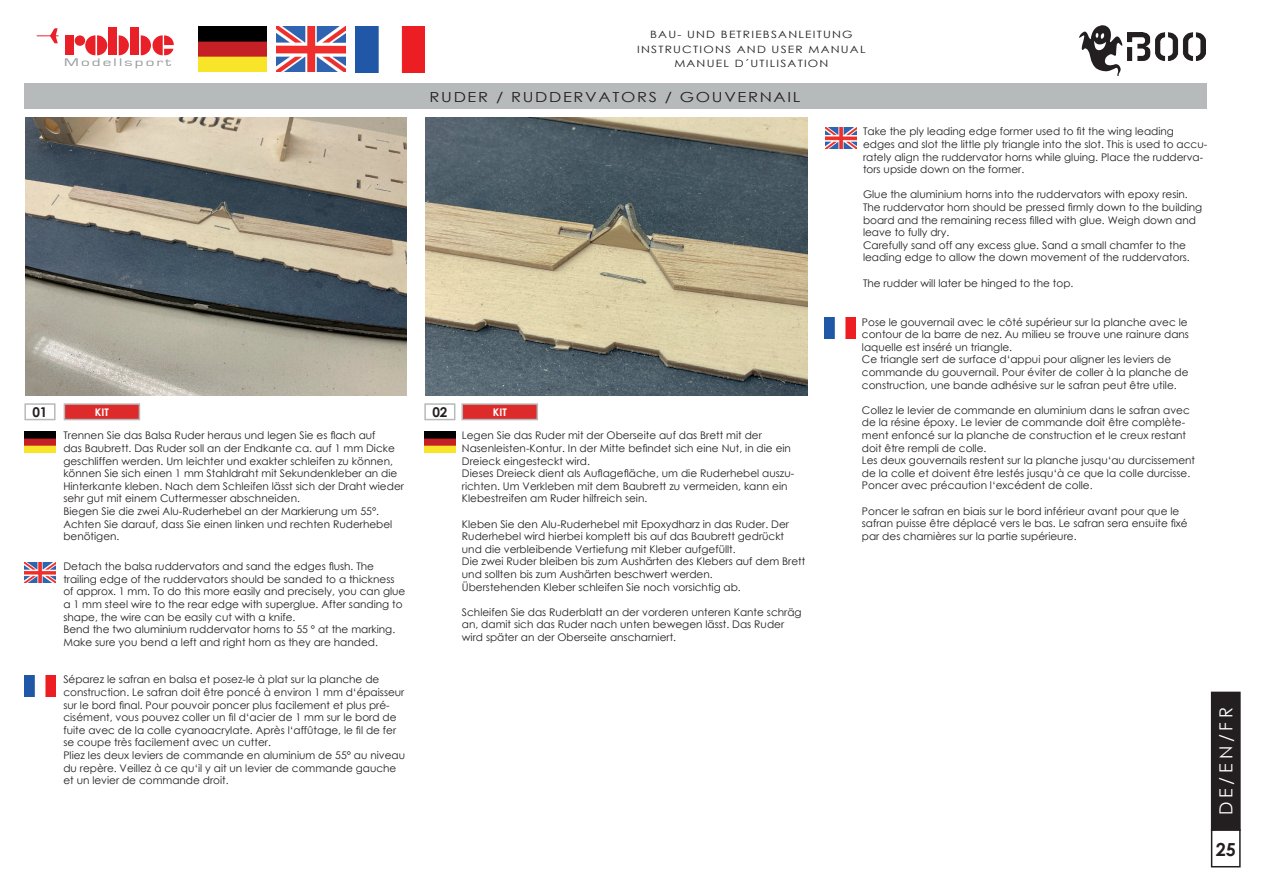
<style>
.page{position:relative;width:1263px;height:893px;background:#fff}
.page>*{position:absolute;margin:0;border:0;box-sizing:border-box;transform-origin:0 0}
.t1{font:18px "Century Gothic";color:#fff}
.t2{font:700 18px "Century Gothic";color:#231f20}
.t3{font:13.8px "Century Gothic";letter-spacing:.1em;color:#231f20;scale:1.19 1}
.t4{font:700 13.5px "Century Gothic";color:#231f20}
.t5{font:11.4px "Eurostile";letter-spacing:.125em;color:#989b9f;scale:1.5 1}
.t6{font:10.5px/12.6px "Century Gothic";color:#231f20}
.t7{font:700 10.5px "Century Gothic";color:#fff}
.t8{font:10.05px/14.4px "Century Gothic";letter-spacing:.1em;color:#231f20;text-align:center;scale:1.19 1}
</style>
<div class="page">
<div style="left:1211px;top:692px;width:29px;height:138px;background:#231f20"></div>
<div style="left:1211px;top:692px;width:30px;height:139px;border:2px solid #231f20"></div>
<div style="left:1211px;top:829px;width:30px;height:38px;border:2px solid #231f20"></div>
<div style="left:108px;top:28px;width:9px;height:27px;background:#ea2029"></div>
<div style="left:131px;top:28px;width:8px;height:27px;background:#ea2029"></div>
<div style="left:66px;top:35px;width:8px;height:20px;background:#ea2029"></div>
<svg style="left:119px;top:35px;width:10px;height:20px"></svg>
<svg style="left:85px;top:35px;width:23px;height:20px"></svg>
<div style="left:75px;top:35px;width:10px;height:11px;background:#ea2029;border-radius:50%"></div>
<svg style="left:37px;top:28px;width:22px;height:15px"></svg>
<svg style="left:141px;top:35px;width:33px;height:21px"></svg>
<svg style="left:1079px;top:25px;width:44px;height:51px"></svg>
<img style="left:1127px;top:32px;width:78px;height:28px">
<img style="left:198px;top:26px;width:68px;height:46px">
<img style="left:277px;top:26px;width:68px;height:46px">
<img style="left:356px;top:26px;width:68px;height:46px">
<div style="left:24px;top:83px;width:1182px;height:26px;background:#b7baba"></div>
<div style="left:24px;top:403px;width:32px;height:17px;border:2px solid #b7baba"></div>
<div style="left:64px;top:404px;width:75px;height:16px;background:#dd2b2b"></div>
<div style="left:64px;top:403px;width:76px;height:17px;border:2px solid #b7baba"></div>
<div style="left:424px;top:403px;width:31px;height:17px;border:2px solid #b7baba"></div>
<div style="left:462px;top:404px;width:75px;height:16px;background:#dd2b2b"></div>
<div style="left:461px;top:403px;width:77px;height:17px;border:2px solid #b7baba"></div>
<img style="left:26px;top:118px;width:381px;height:278px">
<img style="left:425px;top:118px;width:382px;height:278px">
<img style="left:24px;top:431px;width:32px;height:21px">
<img style="left:24px;top:562px;width:32px;height:21px">
<img style="left:24px;top:675px;width:32px;height:21px">
<img style="left:424px;top:431px;width:31px;height:21px">
<img style="left:825px;top:128px;width:31px;height:20px">
<img style="left:824px;top:318px;width:31px;height:20px">
<p class="t8" style="left:637px;top:27px;width:193px">BAU- UND BETRIEBSANLEITUNG<br>INSTRUCTIONS AND USER MANUAL</p>
<p class="t5" style="left:64px;top:56px;width:73px">Modellsport</p>
<p class="t8" style="left:674px;top:56px;width:131px">MANUEL D´UTILISATION</p>
<p class="t3" style="left:430px;top:87px;width:313px">RUDER / RUDDERVATORS / GOUVERNAIL</p>
<p class="t4" style="left:32px;top:402px;width:17px">01</p>
<p class="t7" style="left:95px;top:404px;width:15px">KIT</p>
<p class="t4" style="left:432px;top:402px;width:17px">02</p>
<p class="t7" style="left:493px;top:404px;width:15px">KIT</p>
<p class="t6" style="left:63px;top:429px;width:342px">Trennen Sie das Balsa Ruder heraus und legen Sie es flach auf<br>das Baubrett. Das Ruder soll an der Endkante ca. auf 1 mm Dicke geschliffen werden. Um leichter und exakter schleifen zu können, können Sie sich einen 1 mm Stahldraht mit Sekundenkleber an die Hinterkante kleben. Nach dem Schleifen lässt sich der Draht wieder sehr gut mit einem Cuttermesser abschneiden.</p>
<p class="t6" style="left:63px;top:505px;width:330px">Biegen Sie die zwei Alu-Ruderhebel an der Markierung um 55°.<br>Achten Sie darauf, dass Sie einen linken und rechten Ruderhebel benötigen.</p>
<p class="t6" style="left:63px;top:560px;width:344px">Detach the balsa ruddervators and sand the edges flush. The trailing edge of the ruddervators should be sanded to a thickness of approx. 1 mm. To do this more easily and precisely, you can glue a 1 mm steel wire to the rear edge with superglue. After sanding to shape, the wire can be easily cut with a knife.</p>
<p class="t6" style="left:63px;top:623px;width:333px">Bend the two aluminium ruddervator horns to 55 ° at the marking.<br>Make sure you bend a left and right horn as they are handed.</p>
<p class="t6" style="left:63px;top:673px;width:343px">Séparez le safran en balsa et posez-le à plat sur la planche de construction. Le safran doit être poncé à environ 1 mm d‘épaisseur sur le bord final. Pour pouvoir poncer plus facilement et plus pré&shy;cisément, vous pouvez coller un fil d‘acier de 1 mm sur le bord de fuite avec de la colle cyanoacrylate. Après l‘affûtage, le fil de fer se coupe très facilement avec un cutter.</p>
<p class="t6" style="left:63px;top:749px;width:343px">Pliez les deux leviers de commande en aluminium de 55° au niveau du repère. Veillez à ce qu‘il y ait un levier de commande gauche et un levier de commande droit.</p>
<p class="t6" style="left:462px;top:429px;width:334px">Legen Sie das Ruder mit der Oberseite auf das Brett mit der Nasenleisten-Kontur. In der Mitte befindet sich eine Nut, in die ein Dreieck eingesteckt wird.<br>Dieses Dreieck dient als Auflagefläche, um die Ruderhebel auszu&shy;richten. Um Verkleben mit dem Baubrett zu vermeiden, kann ein Klebestreifen am Ruder hilfreich sein.</p>
<p class="t6" style="left:462px;top:517px;width:345px">Kleben Sie den Alu-Ruderhebel mit Epoxydharz in das Ruder. Der Ruderhebel wird hierbei komplett bis auf das Baubrett gedrückt und die verbleibende Vertiefung mit Kleber aufgefüllt.<br>Die zwei Ruder bleiben bis zum Aushärten des Klebers auf dem Brett und sollten bis zum Aushärten beschwert werden.</p>
<p class="t6" style="left:462px;top:580px;width:280px">Überstehenden Kleber schleifen Sie noch vorsichtig ab.</p>
<p class="t6" style="left:462px;top:605px;width:341px">Schleifen Sie das Ruderblatt an der vorderen unteren Kante schräg an, damit sich das Ruder nach unten bewegen lässt. Das Ruder wird später an der Oberseite anscharniert.</p>
<p class="t6" style="left:863px;top:125px;width:346px">Take the ply leading edge former used to fit the wing leading edges and slot the little ply triangle into the slot. This is used to accu&shy;rately align the ruddervator horns while gluing. Place the rudderva&shy;tors upside down on the former.</p>
<p class="t6" style="left:863px;top:188px;width:341px">Glue the aluminium horns into the ruddervators with epoxy resin.<br>The ruddervator horn should be pressed firmly down to the building board and the remaining recess filled with glue. Weigh down and leave to fully dry.</p>
<p class="t6" style="left:863px;top:239px;width:328px">Carefully sand off any excess glue. Sand a small chamfer to the leading edge to allow the down movement of the ruddervators.</p>
<p class="t6" style="left:863px;top:276px;width:212px">The rudder will later be hinged to the top.</p>
<p class="t6" style="left:862px;top:315px;width:329px">Pose le gouvernail avec le côté supérieur sur la planche avec le contour de la barre de nez. Au milieu se trouve une rainure dans laquelle est inséré un triangle.<br>Ce triangle sert de surface d‘appui pour aligner les leviers de commande du gouvernail. Pour éviter de coller à la planche de construction, une bande adhésive sur le safran peut être utile.</p>
<p class="t6" style="left:862px;top:404px;width:335px">Collez le levier de commande en aluminium dans le safran avec de la résine époxy. Le levier de commande doit être complète&shy;ment enfoncé sur la planche de construction et le creux restant doit être rempli de colle.<br>Les deux gouvernails restent sur la planche jusqu‘au durcissement de la colle et doivent être lestés jusqu‘à ce que la colle durcisse.<br>Poncer avec précaution l‘excédent de colle.</p>
<p class="t6" style="left:862px;top:504px;width:327px">Poncer le safran en biais sur le bord inférieur avant pour que le safran puisse être déplacé vers le bas. Le safran sera ensuite fixé par des charnières sur la partie supérieure.</p>
<h1 class="t1" style="left:1213px;top:815px;width:109px;rotate:-90deg">DE/EN/FR</h1>
<h1 class="t2" style="left:1216px;top:836px;width:22px">25</h1>
</div>
